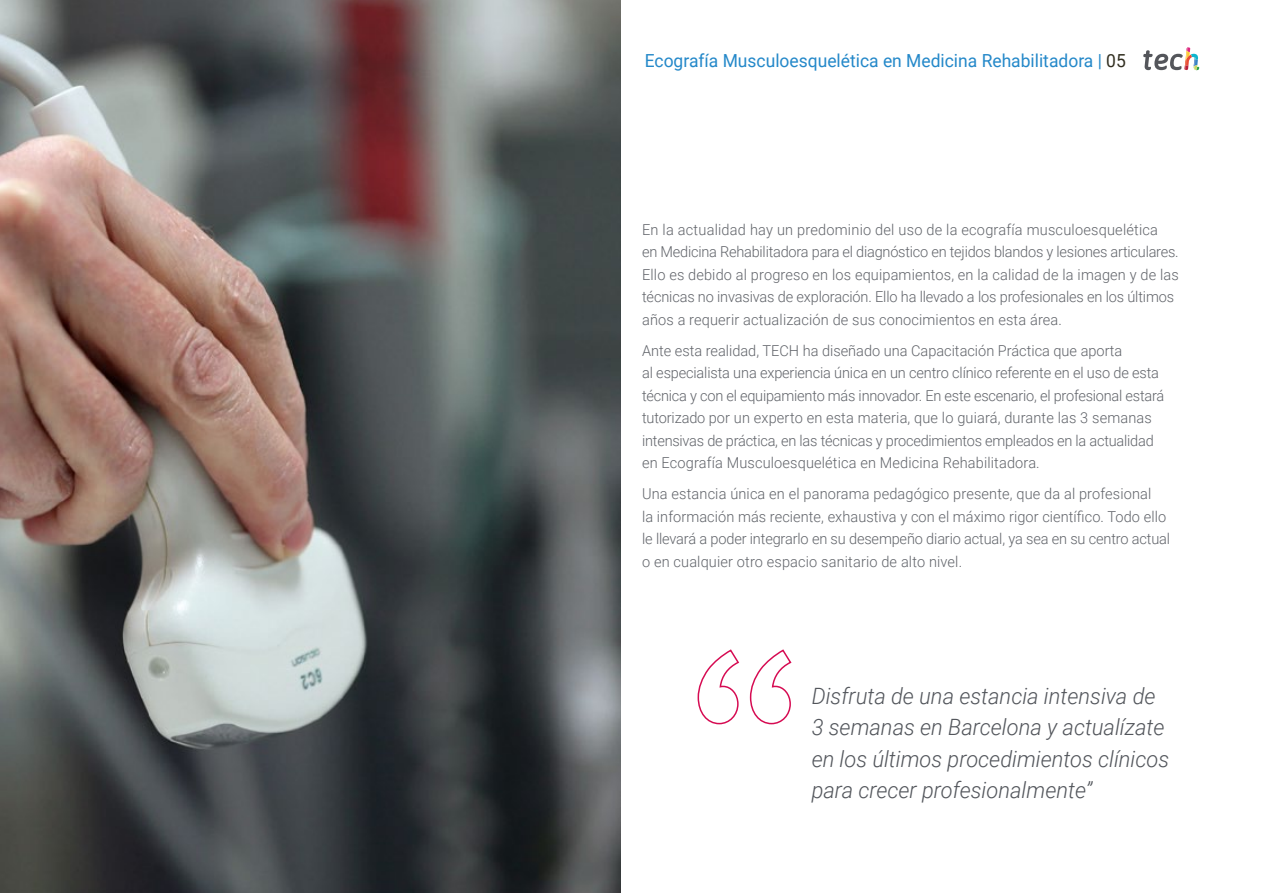
<style>
.page{position:relative;width:1263px;height:893px;background:#fff}
.page>*{position:absolute;margin:0;border:0;box-sizing:border-box;transform-origin:0 0}
.t1{font:italic 300 22.5px/31.5px "Roboto";color:#52555b}
.t2{font:18px "Roboto";color:#2488c9}
.t3{font:300 15px/22.5px "Roboto";color:#61646a}
.s1{color:#312e20}
</style>
<div class="page">
<svg style="left:697px;top:649px;width:95px;height:76px"></svg>
<img style="left:0;top:0;width:621px;height:893px">
<svg style="left:1143px;top:47px;width:56px;height:24px"></svg>
<p class="t2" style="left:645px;top:48px;width:483px">Ecografía Musculoesquelética en Medicina Rehabilitadora | <span class="s1">05</span></p>
<p class="t3" style="left:642px;top:217px;width:538px">En la actualidad hay un predominio del uso de la ecografía musculoesquelética<br>en Medicina Rehabilitadora para el diagnóstico en tejidos blandos y lesiones articulares.<br>Ello es debido al progreso en los equipamientos, en la calidad de la imagen y de las técnicas no invasivas de exploración. Ello ha llevado a los profesionales en los últimos años a requerir actualización de sus conocimientos en esta área.</p>
<p class="t3" style="left:642px;top:338px;width:524px">Ante esta realidad, TECH ha diseñado una Capacitación Práctica que aporta<br>al especialista una experiencia única en un centro clínico referente en el uso de esta técnica y con el equipamiento más innovador. En este escenario, el profesional estará tutorizado por un experto en esta materia, que lo guiará, durante las 3 semanas intensivas de práctica, en las técnicas y procedimientos empleados en la actualidad en Ecografía Musculoesquelética en Medicina Rehabilitadora.</p>
<p class="t3" style="left:642px;top:482px;width:529px">Una estancia única en el panorama pedagógico presente, que da al profesional<br>la información más reciente, exhaustiva y con el máximo rigor científico. Todo ello le llevará a poder integrarlo en su desempeño diario actual, ya sea en su centro actual o en cualquier otro espacio sanitario de alto nivel.</p>
<h1 class="t1" style="left:812px;top:679px;width:359px">Disfruta de una estancia intensiva de 3 semanas en Barcelona y actualízate en los últimos procedimientos clínicos para crecer profesionalmente”</h1>
</div>
